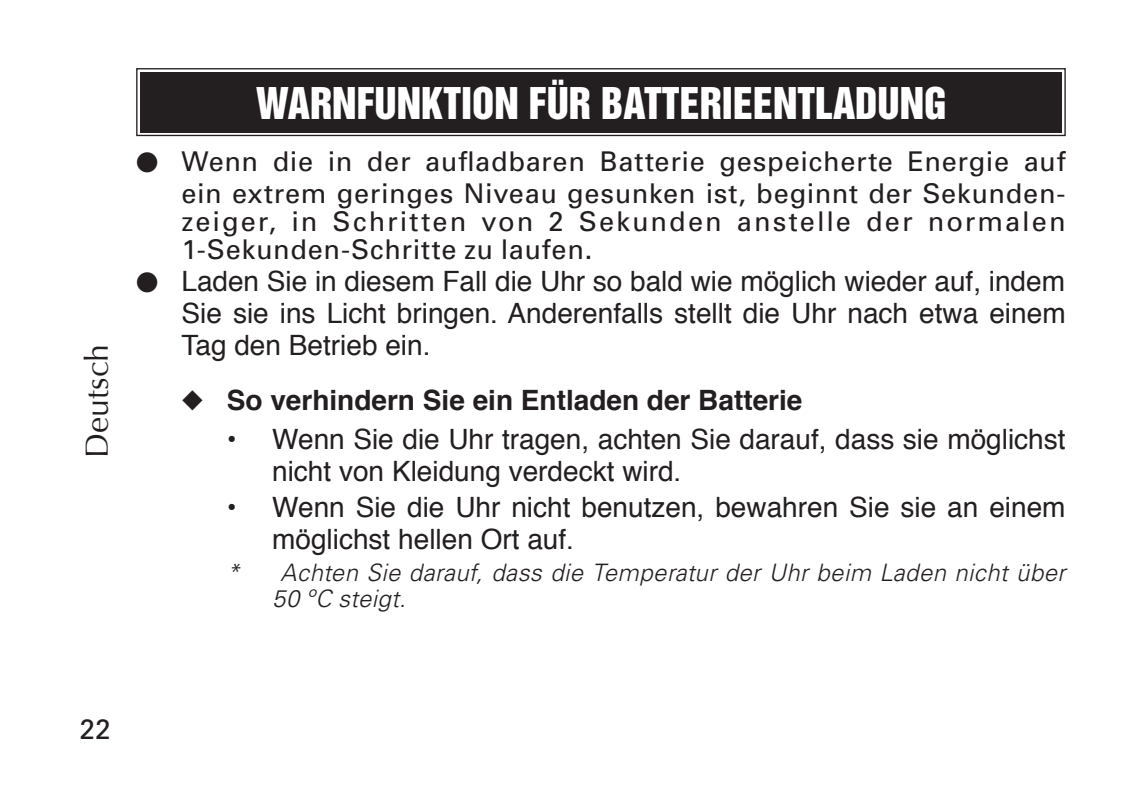
<style>
.page{position:relative;width:1134px;height:794px;background:#fff}
.page>*{position:absolute;margin:0;border:0;box-sizing:border-box;transform-origin:0 0}
.t1{font:40px "Helvetica Inserat";color:#fff}
.t2{font:32px "Optima";color:#231f20}
.t3{font:28px/32px "Helvetica";color:#231f20}
.t4{font:700 28px "Helvetica";color:#231f20}
.t5{font:28px "Univers";color:#231f20}
.t6{font:27.2px/31.6px "Univers";letter-spacing:.025em;color:#231f20;text-align:right}
.t7{font:27.2px/28px "Univers";letter-spacing:.07em;color:#231f20}
.t8{font:italic 300 24px/26px "Univers";letter-spacing:.015em;color:#231f20}
</style>
<div class="page">
<svg style="left:136px;top:68px;width:930px;height:69px;background:#353233"></svg>
<div style="left:143px;top:75px;width:916px;height:54px;border:1px solid #231f20"></div>
<p class="t2" style="left:78px;top:457px;width:115px;rotate:-90deg">Deutsch</p>
<h1 class="t1" style="left:256px;top:79px;width:692px">WARNFUNKTION FÜR BATTERIEENTLADUNG</h1>
<p class="t6" style="left:136px;top:146px;width:931px">● Wenn die in der aufladbaren Batterie gespeicherte Energie auf ein extrem geringes Niveau gesunken ist, beginnt der Sekunden-</p>
<p class="t7" style="left:182px;top:208px;width:886px">zeiger, in Schritten von 2 Sekunden anstelle der normalen<br>1-Sekunden-Schritte zu laufen.</p>
<p class="t3" style="left:182px;top:266px;width:886px;text-align:justify;text-indent:-45px">● Laden Sie in diesem Fall die Uhr so bald wie möglich wieder auf, indem Sie sie ins Licht bringen. Anderenfalls stellt die Uhr nach etwa einem Tag den Betrieb ein.</p>
<p class="t4" style="left:181px;top:377px;width:623px">◆ So verhindern Sie ein Entladen der Batterie</p>
<p class="t3" style="left:272px;top:424px;width:795px;text-indent:-45px">• Wenn Sie die Uhr tragen, achten Sie darauf, dass sie möglichst nicht von Kleidung verdeckt wird.</p>
<p class="t3" style="left:272px;top:492px;width:795px;text-indent:-45px">• Wenn Sie die Uhr nicht benutzen, bewahren Sie sie an einem möglichst hellen Ort auf.</p>
<p class="t8" style="left:272px;top:560px;width:795px;text-indent:-45px">* Achten Sie darauf, dass die Temperatur der Uhr beim Laden nicht über<br>50 ºC steigt.</p>
<p class="t5" style="left:80px;top:712px;width:33px">22</p>
</div>
